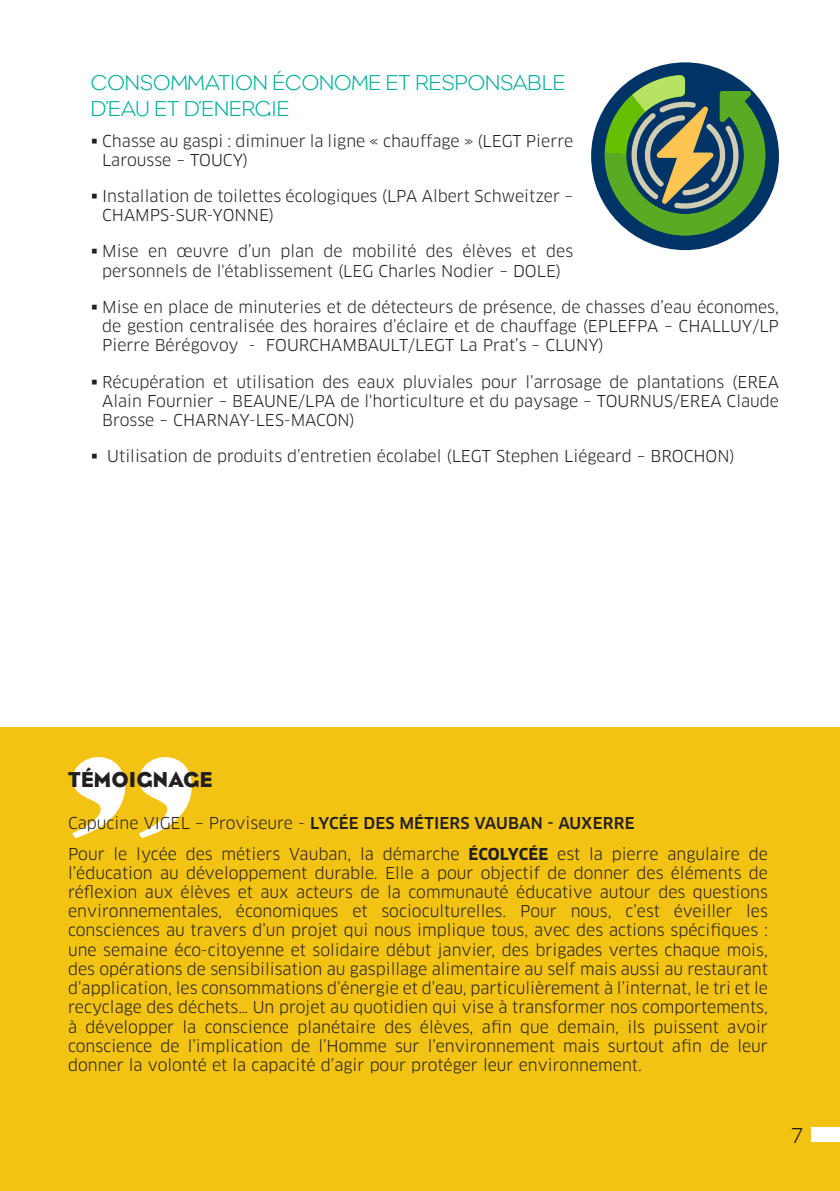
<style>
.page{position:relative;width:840px;height:1191px;background:#fff}
.page>*{position:absolute;margin:0;border:0;box-sizing:border-box;transform-origin:0 0}
.Petit_petit_titre_co{font:300 22px/26.4px "Eagle";color:#00ae9a}
.Petit_petit_titre_2{font:22px "Eagle";color:#231f20}
.t1{font:20px "Clan Pro";color:#231f20}
.Texte_2{font:16px/19.2px "Clan Pro";color:#231f20;text-align:justify}
.Chapeau{font:500 16px "Clan Pro";letter-spacing:.01em;color:#231f20}
.s1{font-weight:400}
.s2{font-weight:700}
</style>
<div class="page">
<div style="left:0;top:727px;width:839px;height:464px;background:#f3c314"></div>
<svg style="left:72px;top:757px;width:120px;height:81px"></svg>
<div style="left:590px;top:62px;width:188px;height:188px;background:#036;border-radius:50%"></div>
<svg style="left:604px;top:75px;width:160px;height:160px"></svg>
<div style="left:811px;top:1127px;width:28px;height:14px;background:#fff"></div>
<p class="Petit_petit_titre_co" style="left:91px;top:68px;width:476px">CONSOMMATION ÉCONOME ET RESPONSABLE<br>D’EAU ET D’ENERGIE</p>
<p class="Texte_2" style="left:102px;top:131px;width:472px;text-indent:-11px">▪ Chasse au gaspi : diminuer la ligne « chauffage » (LEGT Pierre<br>Larousse – TOUCY)</p>
<p class="Texte_2" style="left:102px;top:186px;width:472px;text-indent:-11px">▪ Installation de toilettes écologiques (LPA Albert Schweitzer –<br>CHAMPS-SUR-YONNE)</p>
<p class="Texte_2" style="left:91px;top:242px;width:483px;text-align:center">▪ Mise en œuvre d’un plan de mobilité des élèves et des personnels de l'établissement (LEG Charles Nodier – DOLE)</p>
<p class="Texte_2" style="left:102px;top:297px;width:678px;text-indent:-11px">▪ Mise en place de minuteries et de détecteurs de présence, de chasses d’eau économes, de gestion centralisée des horaires d’éclaire et de chauffage (EPLEFPA – CHALLUY/LP Pierre Bérégovoy - FOURCHAMBAULT/LEGT La Prat’s – CLUNY)</p>
<p class="Texte_2" style="left:102px;top:372px;width:678px;text-indent:-11px">▪ Récupération et utilisation des eaux pluviales pour l’arrosage de plantations (EREA Alain Fournier – BEAUNE/LPA de l'horticulture et du paysage – TOURNUS/EREA Claude Brosse – CHARNAY-LES-MACON)</p>
<p class="Texte_2" style="left:91px;top:446px;width:645px">▪ Utilisation de produits d’entretien écolabel (LEGT Stephen Liégeard – BROCHON)</p>
<p class="Petit_petit_titre_2" style="left:68px;top:766px;width:146px">TÉMOIGNAGE</p>
<p class="Chapeau" style="left:68px;top:814px;width:567px"><span class="s1">Capucine VIGEL – Proviseure -</span> LYCÉE DES MÉTIERS VAUBAN - AUXERRE</p>
<p class="Texte_2" style="left:68px;top:844px;width:701px">Pour le lycée des métiers Vauban, la démarche <span class="s2">ÉCOLYCÉE</span> est la pierre angulaire de l’éducation au développement durable. Elle a pour objectif de donner des éléments de réflexion aux élèves et aux acteurs de la communauté éducative autour des questions environnementales, économiques et socioculturelles. Pour nous, c’est éveiller les consciences au travers d’un projet qui nous implique tous, avec des actions spécifiques : une semaine éco-citoyenne et solidaire début janvier, des brigades vertes chaque mois, des opérations de sensibilisation au gaspillage alimentaire au self mais aussi au restaurant d’application, les consommations d’énergie et d’eau, particulièrement à l’internat, le tri et le recyclage des déchets… Un projet au quotidien qui vise à transformer nos comportements, à développer la conscience planétaire des élèves, afin que demain, ils puissent avoir conscience de l’implication de l’Homme sur l’environnement mais surtout afin de leur donner la volonté et la capacité d’agir pour protéger leur environnement.</p>
<p class="t1" style="left:790px;top:1123px;width:15px">7</p>
</div>
